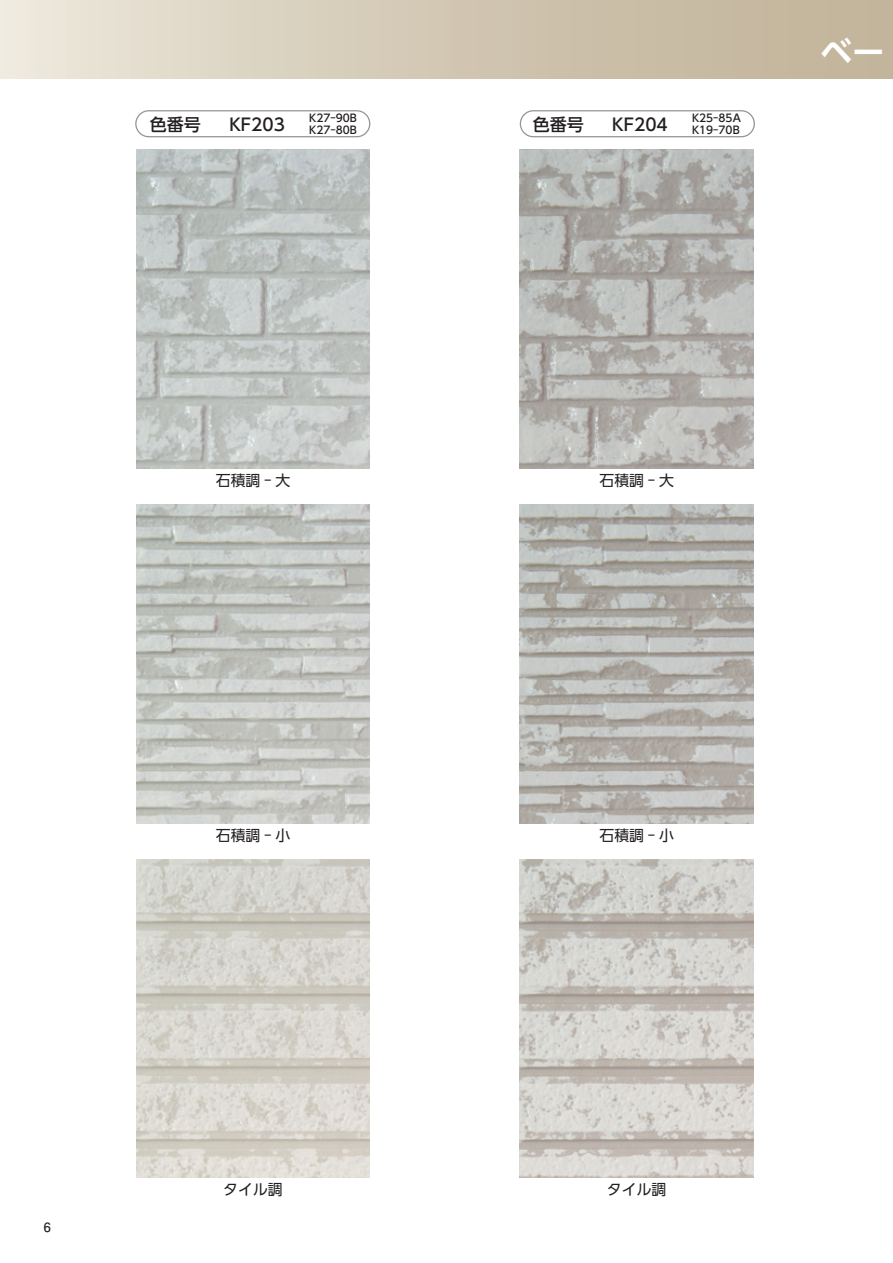
<style>
.page{position:relative;width:893px;height:1263px;background:#fff}
.page>*{position:absolute;margin:0;border:0;box-sizing:border-box;transform-origin:0 0}
.t1{font:700 31.95px "UD Shin Go Pr 6 De";color:#fff}
.t2{font:500 16.95px "UD Shin Go Pr 6";color:#231f20}
.t3{font:14.85px "UD Shin Go Pr 6";color:#231f20}
.t4{font:700 12.75px "Futo Go B101 Pro";color:#231f20}
.t5{font:500 10.65px "UD Shin Go Pr 6";color:#231f20}
</style>
<div class="page">
<div style="left:135px;top:110px;width:235px;height:27px;border:1px solid #939598;border-radius:13px"></div>
<div style="left:520px;top:110px;width:235px;height:27px;border:1px solid #939598;border-radius:13px"></div>
<img style="left:136px;top:150px;width:234px;height:319px">
<img style="left:136px;top:504px;width:234px;height:319px">
<img style="left:136px;top:859px;width:234px;height:319px">
<img style="left:520px;top:150px;width:234px;height:319px">
<img style="left:520px;top:504px;width:234px;height:319px">
<img style="left:520px;top:859px;width:234px;height:319px">
<div style="left:0;top:0;width:893px;height:79px;background:linear-gradient(to right,#ebe5d9,#beaf94)"></div>
<p class="t2" style="left:150px;top:110px;width:136px">色番号 　 KF203</p>
<p class="t5" style="left:309px;top:110px;width:49px">K27-90B</p>
<p class="t5" style="left:309px;top:121px;width:49px">K27-80B</p>
<p class="t2" style="left:533px;top:110px;width:136px">色番号 　 KF204</p>
<p class="t5" style="left:692px;top:110px;width:50px">K25-85A</p>
<p class="t5" style="left:692px;top:121px;width:49px">K19-70B</p>
<p class="t1" style="left:820px;top:26px;width:65px">ベー</p>
<p class="t3" style="left:216px;top:468px;width:76px">石積調 - 大</p>
<p class="t3" style="left:599px;top:468px;width:76px">石積調 - 大</p>
<p class="t4" style="left:44px;top:1217px;width:9px">6</p>
<p class="t3" style="left:216px;top:824px;width:76px">石積調 - 小</p>
<p class="t3" style="left:599px;top:824px;width:76px">石積調 - 小</p>
<p class="t3" style="left:223px;top:1177px;width:61px">タイル調</p>
<p class="t3" style="left:607px;top:1177px;width:61px">タイル調</p>
</div>
